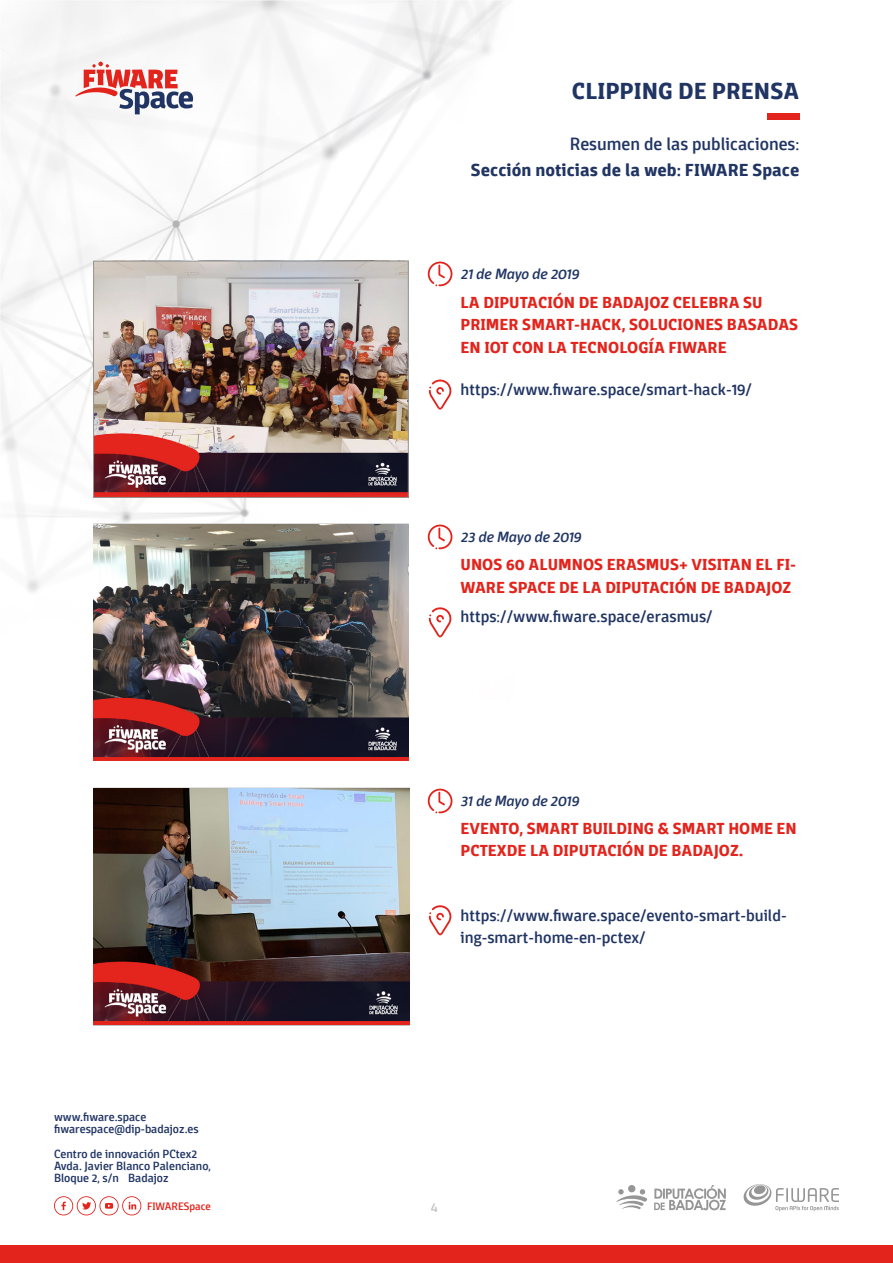
<style>
.page{position:relative;width:893px;height:1263px;background:#fff}
.page>*{position:absolute;margin:0;border:0;box-sizing:border-box;transform-origin:0 0}
.t1{font:700 24px "Domotika";color:#213564}
.t2{font:700 18px "Domotika";color:#213564}
.t3{font:500 18px "Domotika";color:#213564}
.t4{font:700 16.5px/22.5px "Domotika";color:#e2241c}
.t5{font:500 16.5px/22.5px "Domotika";color:#213564}
.t6{font:italic 500 15px "Domotika";color:#213564}
.t7{font:500 13.5px "Domotika";color:#c4c4c4}
.t8{font:500 12px/12.3px "Domotika";color:#213564}
.t9{font:500 10.95px "Domotika";color:#e2241c}
</style>
<div class="page">
<img style="left:0;top:0;width:800px;height:1212px">
<div style="left:0;top:1245px;width:893px;height:18px;background:#e2241c"></div>
<svg style="left:53px;top:1196px;width:89px;height:20px"></svg>
<svg style="left:654px;top:1185px;width:72px;height:25px"></svg>
<div style="left:628px;top:1185px;width:7px;height:7px;background:#969696;border-radius:50%"></div>
<svg style="left:616px;top:1189px;width:32px;height:21px"></svg>
<svg style="left:743px;top:1184px;width:96px;height:27px"></svg>
<div style="left:767px;top:113px;width:32px;height:7px;background:#e2241c"></div>
<svg style="left:75px;top:62px;width:118px;height:52px"></svg>
<img style="left:95px;top:263px;width:311px;height:232px">
<div style="left:93px;top:261px;width:315px;height:237px;border:1px solid #969696"></div>
<svg style="left:428px;top:262px;width:24px;height:24px"></svg>
<svg style="left:428px;top:525px;width:24px;height:24px"></svg>
<svg style="left:429px;top:378px;width:23px;height:32px"></svg>
<svg style="left:429px;top:606px;width:23px;height:32px"></svg>
<svg style="left:428px;top:789px;width:24px;height:24px"></svg>
<svg style="left:429px;top:904px;width:23px;height:32px"></svg>
<img style="left:94px;top:525px;width:314px;height:235px">
<img style="left:94px;top:789px;width:316px;height:236px">
<h1 class="t1" style="left:572px;top:76px;width:229px">CLIPPING DE PRENSA</h1>
<p class="t3" style="left:570px;top:133px;width:231px">Resumen de las publicaciones:</p>
<p class="t2" style="left:471px;top:158px;width:330px">Sección noticias de la web: FIWARE Space</p>
<p class="t6" style="left:461px;top:264px;width:120px">21 de Mayo de 2019</p>
<p class="t4" style="left:461px;top:291px;width:339px">LA DIPUTACIÓN DE BADAJOZ CELEBRA SU<br>PRIMER SMART-HACK, SOLUCIONES BASADAS<br>EN IOT CON LA TECNOLOGÍA FIWARE</p>
<p class="t5" style="left:461px;top:379px;width:293px">https://www.fiware.space/smart-hack-19/</p>
<p class="t6" style="left:461px;top:527px;width:122px">23 de Mayo de 2019</p>
<p class="t4" style="left:461px;top:554px;width:337px">UNOS 60 ALUMNOS ERASMUS+ VISITAN EL FI-<br>WARE SPACE DE LA DIPUTACIÓN DE BADAJOZ</p>
<p class="t5" style="left:461px;top:605px;width:254px">https://www.fiware.space/erasmus/</p>
<p class="t6" style="left:461px;top:791px;width:120px">31 de Mayo de 2019</p>
<p class="t4" style="left:461px;top:817px;width:338px">EVENTO, SMART BUILDING &amp; SMART HOME EN<br>PCTEXDE LA DIPUTACIÓN DE BADAJOZ.</p>
<p class="t5" style="left:461px;top:904px;width:328px">https://www.fiware.space/evento-smart-build&shy;ing-smart-home-en-pctex/</p>
<p class="t8" style="left:54px;top:1111px;width:146px">www.fiware.space fiwarespace@dip-badajoz.es</p>
<p class="t8" style="left:54px;top:1148px;width:158px">Centro de innovación PCtex2<br>Avda. Javier Blanco Palenciano,<br>Bloque 2, s/n · Badajoz</p>
<p class="t9" style="left:147px;top:1199px;width:65px">FIWARESpace</p>
<p class="t7" style="left:431px;top:1199px;width:9px">4</p>
</div>
